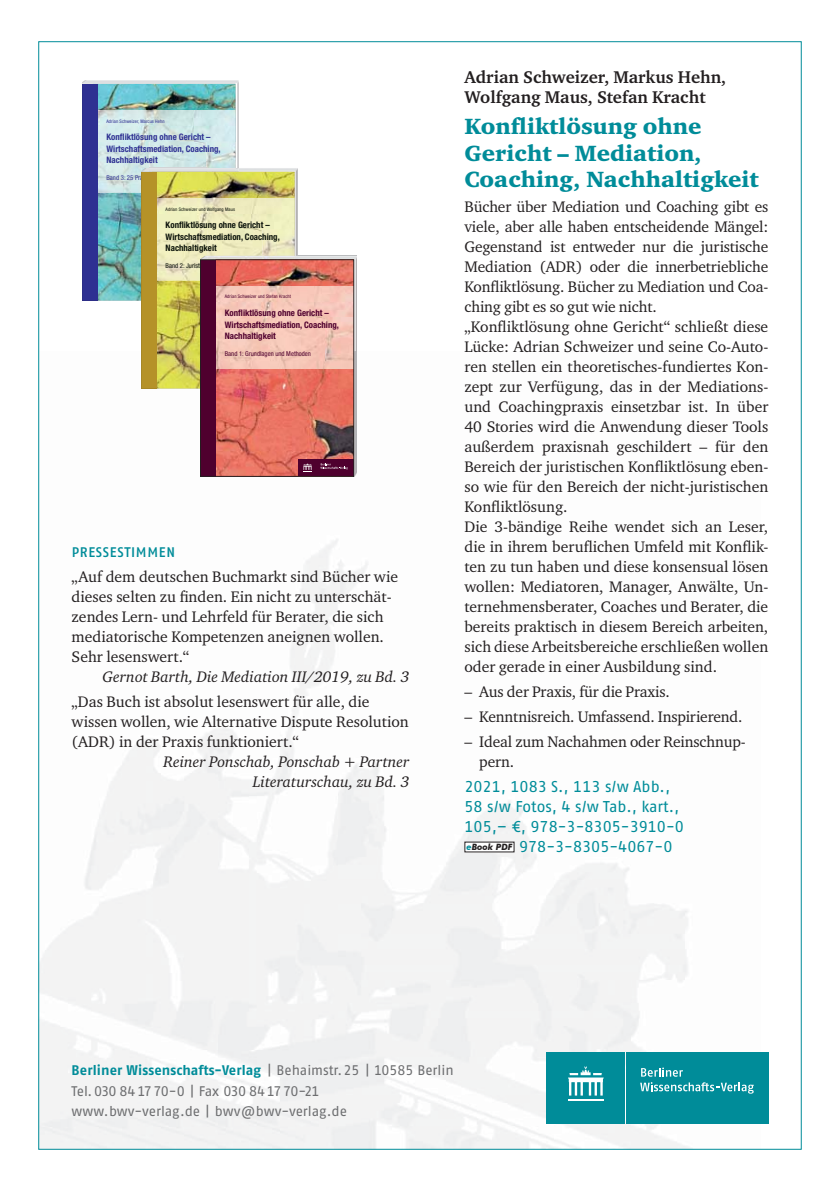
<style>
.page{position:relative;width:840px;height:1191px;background:#fff}
.page>*{position:absolute;margin:0;border:0;box-sizing:border-box;transform-origin:0 0}
.t1{font:900 22.6px/26.2px "Charter ITC Pro";color:#008c99}
.t2{font:700 17.4px/20.8px "Charter ITC Pro";color:#231f20}
.t3{font:15.6px/20px "Charter ITC Pro";color:#231f20}
.t4{font:15.6px/20px "Fago Pro";color:#008c99}
.t5{font:italic 15.6px/20px "Charter ITC Pro";color:#231f20;text-align:right}
.t6{font:14px/20.8px "Fago Pro";letter-spacing:-.01em;color:#6d6e70}
.t7{font:500 14px "Fago Pro";letter-spacing:.05em;color:#008c99}
.t8{font:700 condensed 9px/11.4px "Helvetica Neue";color:#2e3092}
.t9{font:700 condensed 9px/11.4px "Helvetica Neue";color:#0b120a}
.t10{font:700 condensed 9px/11.4px "Helvetica Neue";color:#4f002e}
.t11{font:condensed 6.6px "Helvetica Neue";color:#4f002e}
.t12{font:condensed 4.8px "Helvetica Neue";letter-spacing:.02em;color:#0b120a}
.t13{font:condensed 4.8px "Helvetica Neue";letter-spacing:.02em;color:#4f002e}
.t14{font:condensed 4.8px "Helvetica Neue";letter-spacing:.02em;color:#2e3092}
.s1{font-family:"Futura BT";font-weight:700;font-style:italic;font-size:8.8px}
.s2{font-family:"Futura BT";font-weight:700;font-style:italic;font-size:8.8px;color:#231f20}
.s3{font-weight:700;color:#008c99}
</style>
<div class="page">
<img style="left:40px;top:476px;width:178px;height:671px">
<img style="left:339px;top:476px;width:421px;height:671px">
<img style="left:218px;top:476px;width:121px;height:671px">
<div style="left:625px;top:1052px;width:142px;height:71px;background:#008c99"></div>
<div style="left:546px;top:1052px;width:78px;height:71px;background:#008c99"></div>
<hr style="left:568px;top:1099px;width:35px;height:2px;background:#fff">
<svg style="left:568px;top:1066px;width:35px;height:29px"></svg>
<svg style="left:641px;top:1067px;width:41px;height:9px"></svg>
<svg style="left:640px;top:1082px;width:113px;height:11px"></svg>
<div style="left:464px;top:842px;width:49px;height:10px;background:#fff"></div>
<img style="left:82px;top:80px;width:104px;height:4px">
<img style="left:295px;top:168px;width:2px;height:88px">
<hr style="left:295px;top:199px;width:1px;height:81px;background:#fff">
<img style="left:295px;top:256px;width:62px;height:95px">
<img style="left:353px;top:351px;width:4px;height:125px">
<img style="left:82px;top:84px;width:213px;height:305px">
<img style="left:216px;top:262px;width:135px;height:212px">
<img style="left:216px;top:287px;width:135px;height:81px">
<div style="left:200px;top:260px;width:16px;height:216px;background:#4f002e"></div>
<div style="left:317px;top:459px;width:36px;height:17px;background:#4f002e"></div>
<div style="left:298px;top:459px;width:18px;height:17px;background:#4f002e"></div>
<svg style="left:303px;top:463px;width:8px;height:9px"></svg>
<svg style="left:320px;top:463px;width:27px;height:6px"></svg>
<div style="left:200px;top:260px;width:153px;height:216px;border:1px solid #231f20"></div>
<p class="t14" style="left:106px;top:119px;width:59px">Adrian Schweizer, Marcus Hehn</p>
<p class="t8" style="left:106px;top:132px;width:116px">Konfliktlösung ohne Gericht –<br>Wirtschaftsmediation, Coaching,<br>Nachhaltigkeit</p>
<p class="t12" style="left:165px;top:207px;width:71px">Adrian Schweizer und Wolfgang Maus</p>
<p class="t9" style="left:165px;top:220px;width:116px">Konfliktlösung ohne Gericht –<br>Wirtschaftsmediation, Coaching,<br>Nachhaltigkeit</p>
<p class="t13" style="left:225px;top:295px;width:68px">Adrian Schweizer und Stefan Kracht</p>
<p class="t10" style="left:225px;top:308px;width:116px">Konfliktlösung ohne Gericht –<br>Wirtschaftsmediation, Coaching,<br>Nachhaltigkeit</p>
<p class="t11" style="left:225px;top:351px;width:88px">Band 1: Grundlagen und Methoden</p>
<p class="t7" style="left:72px;top:546px;width:105px">PRESSESTIMMEN</p>
<p class="t3" style="left:72px;top:568px;width:328px">„Auf dem deutschen Buchmarkt sind Bücher wie dieses selten zu finden. Ein nicht zu unterschät&shy;zendes Lern- und Lehrfeld für Berater, die sich mediatorische Kompetenzen aneignen wollen.<br>Sehr lesenswert.“</p>
<p class="t5" style="left:103px;top:668px;width:308px">Gernot Barth, Die Mediation III/2019, zu Bd. 3</p>
<p class="t3" style="left:72px;top:693px;width:338px">„Das Buch ist absolut lesenswert für alle, die wissen wollen, wie Alternative Dispute Resolution (ADR) in der Praxis funktioniert.“</p>
<p class="t5" style="left:163px;top:753px;width:247px">Reiner Ponschab, Ponschab + Partner<br>Literaturschau, zu Bd. 3</p>
<p class="t2" style="left:464px;top:67px;width:263px">Adrian Schweizer, Markus Hehn,<br>Wolfgang Maus, Stefan Kracht</p>
<h1 class="t1" style="left:464px;top:115px;width:295px">Konfliktlösung ohne<br>Gericht – Mediation,<br>Coaching, Nachhaltigkeit</h1>
<p class="t3" style="left:464px;top:197px;width:305px">Bücher über Mediation und Coaching gibt es viele, aber alle haben entscheidende Mängel:<br>Gegenstand ist entweder nur die juristische Mediation (ADR) oder die innerbetriebliche Konfliktlösung. Bücher zu Mediation und Coa&shy;ching gibt es so gut wie nicht.<br>„Konfliktlösung ohne Gericht“ schließt diese Lücke: Adrian Schweizer und seine Co-Auto&shy;ren stellen ein theoretisches-fundiertes Kon&shy;zept zur Verfügung, das in der Mediations&shy;und Coachingpraxis einsetzbar ist. In über 40 Stories wird die Anwendung dieser Tools außerdem praxisnah geschildert – für den Bereich der juristischen Konfliktlösung eben&shy;so wie für den Bereich der nicht-juristischen Konfliktlösung.<br>Die 3-bändige Reihe wendet sich an Leser, die in ihrem beruflichen Umfeld mit Konflik&shy;ten zu tun haben und diese konsensual lösen wollen: Mediatoren, Manager, Anwälte, Un&shy;ternehmensberater, Coaches und Berater, die bereits praktisch in diesem Bereich arbeiten, sich diese Arbeitsbereiche erschließen wollen oder gerade in einer Ausbildung sind.</p>
<p class="t3" style="left:464px;top:683px;width:207px">– Aus der Praxis, für die Praxis.</p>
<p class="t3" style="left:464px;top:708px;width:279px">– Kenntnisreich. Umfassend. Inspirierend.</p>
<p class="t3" style="left:479px;top:733px;width:268px;text-indent:-15px">– Ideal zum Nachahmen oder Reinschnup&shy;pern.</p>
<p class="t4" style="left:464px;top:778px;width:221px">2021, 1083 S., 113 s/w Abb.,<br>58 s/w Fotos, 4 s/w Tab., kart.,<br>105,– €, 978-3-8305-3910-0 <span class="s1">e</span><span class="s2">Book PDF</span> 978-3-8305-4067-0</p>
<p class="t6" style="left:72px;top:1060px;width:383px"><span class="s3">Berliner Wissenschafts-Verlag</span> | Behaimstr. 25 | 10585 Berlin<br>Tel. 030 84 17 70-0 | Fax 030 84 17 70-21<br>www.bwv-verlag.de | bwv@bwv-verlag.de</p>
</div>
